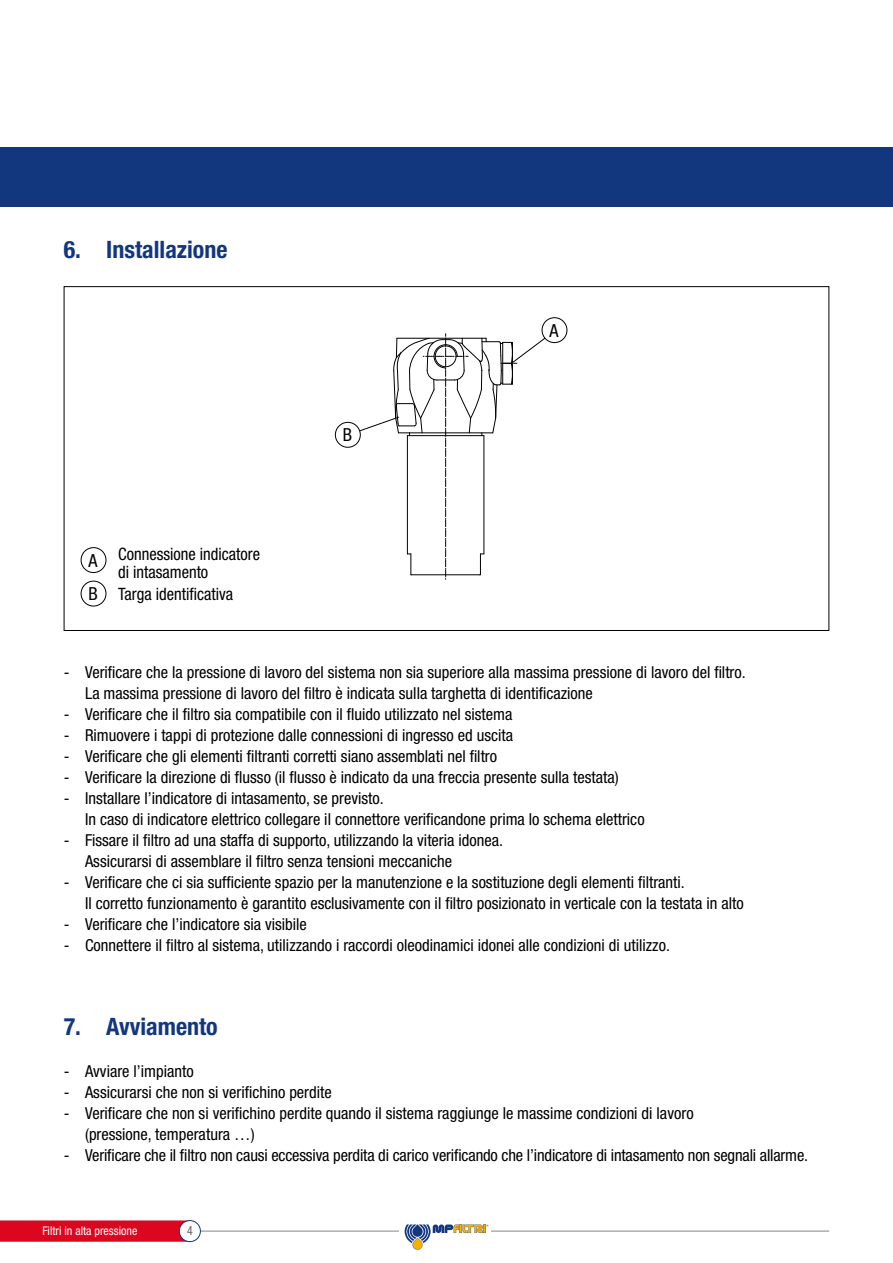
<style>
.page{position:relative;width:893px;height:1263px;background:#fff}
.page>*{position:absolute;margin:0;border:0;box-sizing:border-box;transform-origin:0 0}
.t1{font:700 condensed 24px "Helvetica Neue LT Std";color:#12377f}
.t2{font:condensed 18px "Helvetica Neue LT Std";color:#000}
.t3{font:condensed 17.1px/18px "Helvetica Neue LT Std";color:#000}
.t4{font:condensed 16.5px/21px "Helvetica Neue LT Std";color:#000}
.t5{font:condensed 12.75px "Helvetica Neue LT Std";color:#636362;scale:.92 1}
.t6{font:condensed 12px "Helvetica Neue LT Std";color:#fff}
</style>
<div class="page">
<hr style="left:200px;top:1231px;width:629px;height:1px;background:#878786">
<svg style="left:0;top:1220px;width:195px;height:22px;background:#db0e26"></svg>
<div style="left:179px;top:1220px;width:21px;height:21px;background:#fff;border-radius:50%"></div>
<div style="left:179px;top:1220px;width:21px;height:22px;border:1px solid #12377f;border-radius:50%"></div>
<div style="left:399px;top:1228px;width:92px;height:6px;background:#fff"></div>
<svg style="left:405px;top:1224px;width:83px;height:26px"></svg>
<div style="left:0;top:147px;width:893px;height:59px;background:#12377f"></div>
<svg style="left:356px;top:334px;width:194px;height:245px"></svg>
<div style="left:335px;top:422px;width:25px;height:25px;background:#fff;border-radius:50%"></div>
<div style="left:335px;top:422px;width:26px;height:26px;border:1px solid #000;border-radius:50%"></div>
<div style="left:542px;top:318px;width:25px;height:25px;background:#fff;border-radius:50%"></div>
<div style="left:542px;top:317px;width:25px;height:26px;border:1px solid #000;border-radius:50%"></div>
<div style="left:81px;top:581px;width:25px;height:25px;border:1px solid #000;border-radius:50%"></div>
<div style="left:81px;top:547px;width:25px;height:26px;border:1px solid #000;border-radius:50%"></div>
<h1 class="t1" style="left:64px;top:235px;width:165px">6. Installazione</h1>
<p class="t2" style="left:89px;top:550px;width:10px">A</p>
<p class="t2" style="left:89px;top:583px;width:11px">B</p>
<p class="t3" style="left:118px;top:544px;width:143px">Connessione indicatore di intasamento</p>
<p class="t3" style="left:118px;top:584px;width:116px">Targa identificativa</p>
<p class="t2" style="left:343px;top:424px;width:11px">B</p>
<p class="t2" style="left:549px;top:320px;width:10px">A</p>
<p class="t4" style="left:85px;top:662px;width:662px;text-indent:-21px">- Verificare che la pressione di lavoro del sistema non sia superiore alla massima pressione di lavoro del filtro.<br>La massima pressione di lavoro del filtro è indicata sulla targhetta di identificazione</p>
<p class="t4" style="left:64px;top:704px;width:450px">- Verificare che il filtro sia compatibile con il fluido utilizzato nel sistema</p>
<p class="t4" style="left:64px;top:725px;width:451px">- Rimuovere i tappi di protezione dalle connessioni di ingresso ed uscita</p>
<p class="t4" style="left:64px;top:746px;width:435px">- Verificare che gli elementi filtranti corretti siano assemblati nel filtro</p>
<p class="t4" style="left:64px;top:767px;width:557px">- Verificare la direzione di flusso (il flusso è indicato da una freccia presente sulla testata)</p>
<p class="t4" style="left:85px;top:788px;width:561px;text-indent:-21px">- Installare l’indicatore di intasamento, se previsto.<br>In caso di indicatore elettrico collegare il connettore verificandone prima lo schema elettrico</p>
<p class="t4" style="left:85px;top:830px;width:419px;text-indent:-21px">- Fissare il filtro ad una staffa di supporto, utilizzando la viteria idonea.<br>Assicurarsi di assemblare il filtro senza tensioni meccaniche</p>
<p class="t4" style="left:85px;top:872px;width:660px;text-indent:-21px">- Verificare che ci sia sufficiente spazio per la manutenzione e la sostituzione degli elementi filtranti.<br>Il corretto funzionamento è garantito esclusivamente con il filtro posizionato in verticale con la testata in alto</p>
<p class="t4" style="left:64px;top:914px;width:245px">- Verificare che l’indicatore sia visibile</p>
<p class="t4" style="left:64px;top:935px;width:608px">- Connettere il filtro al sistema, utilizzando i raccordi oleodinamici idonei alle condizioni di utilizzo.</p>
<h1 class="t1" style="left:64px;top:1012px;width:155px">7. Avviamento</h1>
<p class="t4" style="left:64px;top:1061px;width:131px">- Avviare l’impianto</p>
<p class="t4" style="left:64px;top:1082px;width:269px">- Assicurarsi che non si verifichino perdite</p>
<p class="t4" style="left:85px;top:1103px;width:610px;text-indent:-21px">- Verificare che non si verifichino perdite quando il sistema raggiunge le massime condizioni di lavoro (pressione, temperatura …)</p>
<p class="t4" style="left:64px;top:1145px;width:746px">- Verificare che il filtro non causi eccessiva perdita di carico verificando che l’indicatore di intasamento non segnali allarme.</p>
<p class="t6" style="left:43px;top:1223px;width:96px">Filtri in alta pressione</p>
<p class="t5" style="left:187px;top:1223px;width:8px">4</p>
</div>
